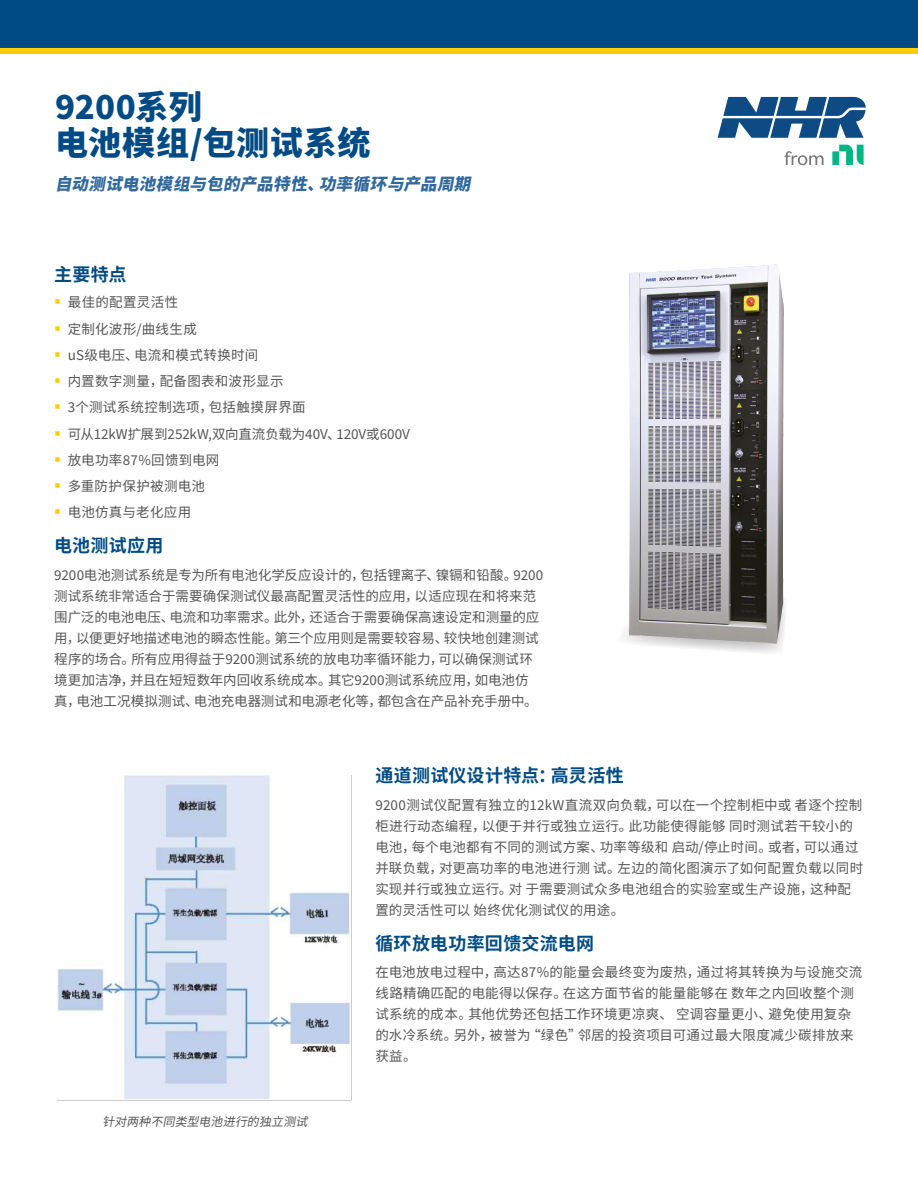
<style>
.page{position:relative;width:918px;height:1188px;background:#fff}
.page>*{position:absolute;margin:0;border:0;box-sizing:border-box;transform-origin:0 0}
.Title_-_Sub{font:900 33px/36px "Noto Sans SC";letter-spacing:.015em;color:#004b85}
.t1{font:700 18px "Noto Sans SC";letter-spacing:.015em;color:#004b85}
.Title_-_Sub-2{font:italic 900 16.5px "Noto Sans SC";color:#31699e}
.Body_Copy{font:13.5px/21px "Noto Sans SC";letter-spacing:.01em;color:#555}
.Body_Copy-2{font:13.5px "Noto Sans SC";letter-spacing:-.01em;color:#555}
.Body_Copy-3{font:13.5px "Noto Sans SC";letter-spacing:.03em;color:#555}
.Caption_-_Descriptio{font:italic 12px "Noto Sans SC";color:#555}
</style>
<div class="page">
<svg style="left:832px;top:145px;width:32px;height:20px"></svg>
<svg style="left:784px;top:151px;width:39px;height:14px"></svg>
<svg style="left:718px;top:97px;width:148px;height:41px"></svg>
<div style="left:0;top:0;width:918px;height:50px;background:#004b85"></div>
<div style="left:0;top:48px;width:918px;height:6px;background:#ffcd03"></div>
<img style="left:629px;top:264px;width:155px;height:380px">
<img style="left:57px;top:775px;width:294px;height:326px">
<p class="Title_-_Sub" style="left:55px;top:90px;width:317px">9200系列<br>电池模组/包测试系统</p>
<p class="Title_-_Sub-2" style="left:55px;top:175px;width:425px">自动测试电池模组与包的产品特性、功率循环与产品周期</p>
<p class="t1" style="left:54px;top:264px;width:74px">主要特点</p>
<p class="Body_Copy-3" style="left:68px;top:295px;width:112px">最佳的配置灵活性</p>
<p class="Body_Copy" style="left:68px;top:318px;width:131px">定制化波形/曲线生成</p>
<p class="Body_Copy" style="left:68px;top:345px;width:192px">uS级电压、电流和模式转换时间</p>
<p class="Body_Copy" style="left:68px;top:371px;width:217px">内置数字测量，配备图表和波形显示</p>
<p class="Body_Copy" style="left:68px;top:397px;width:239px">3个测试系统控制选项，包括触摸屏界面</p>
<p class="Body_Copy-2" style="left:68px;top:426px;width:344px">可从12kW扩展到252kW,双向直流负载为40V、120V或600V</p>
<p class="Body_Copy" style="left:68px;top:450px;width:153px">放电功率87%回馈到电网</p>
<p class="Body_Copy" style="left:68px;top:476px;width:139px">多重防护保护被测电池</p>
<p class="Body_Copy" style="left:68px;top:502px;width:125px">电池仿真与老化应用</p>
<p class="t1" style="left:54px;top:536px;width:111px">电池测试应用</p>
<p class="Body_Copy" style="left:54px;top:565px;width:491px">9200电池测试系统是专为所有电池化学反应设计的，包括锂离子、镍镉和铅酸。9200测试系统非常适合于需要确保测试仪最高配置灵活性的应用，以适应现在和将来范围广泛的电池电压、电流和功率需求。此外，还适合于需要确保高速设定和测量的应用，以便更好地描述电池的瞬态性能。第三个应用则是需要较容易、较快地创建测试程序的场合。所有应用得益于9200测试系统的放电功率循环能力，可以确保测试环境更加洁净，并且在短短数年内回收系统成本。其它9200测试系统应用，如电池仿真，电池工况模拟测试、电池充电器测试和电源老化等，都包含在产品补充手册中。</p>
<p class="Caption_-_Descriptio" style="left:102px;top:1115px;width:213px">针对两种不同类型电池进行的独立测试</p>
<p class="t1" style="left:375px;top:765px;width:250px">通道测试仪设计特点：高灵活性</p>
<p class="Body_Copy" style="left:375px;top:794px;width:489px">9200测试仪配置有独立的12kW直流双向负载，可以在一个控制柜中或 者逐个控制柜进行动态编程，以便于并行或独立运行。此功能使得能够 同时测试若干较小的电池，每个电池都有不同的测试方案、功率等级和 启动/停止时间。或者，可以通过并联负载，对更高功率的电池进行测 试。左边的简化图演示了如何配置负载以同时实现并行或独立运行。对 于需要测试众多电池组合的实验室或生产设施，这种配置的灵活性可以 始终优化测试仪的用途。</p>
<p class="t1" style="left:375px;top:933px;width:220px">循环放电功率回馈交流电网</p>
<p class="Body_Copy" style="left:375px;top:962px;width:489px">在电池放电过程中，高达87%的能量会最终变为废热，通过将其转换为与设施交流线路精确匹配的电能得以保存。在这方面节省的能量能够在 数年之内回收整个测试系统的成本。其他优势还包括工作环境更凉爽、 空调容量更小、避免使用复杂的水冷系统。另外，被誉为“绿色”邻居的投资项目可通过最大限度减少碳排放来获益。</p>
</div>
